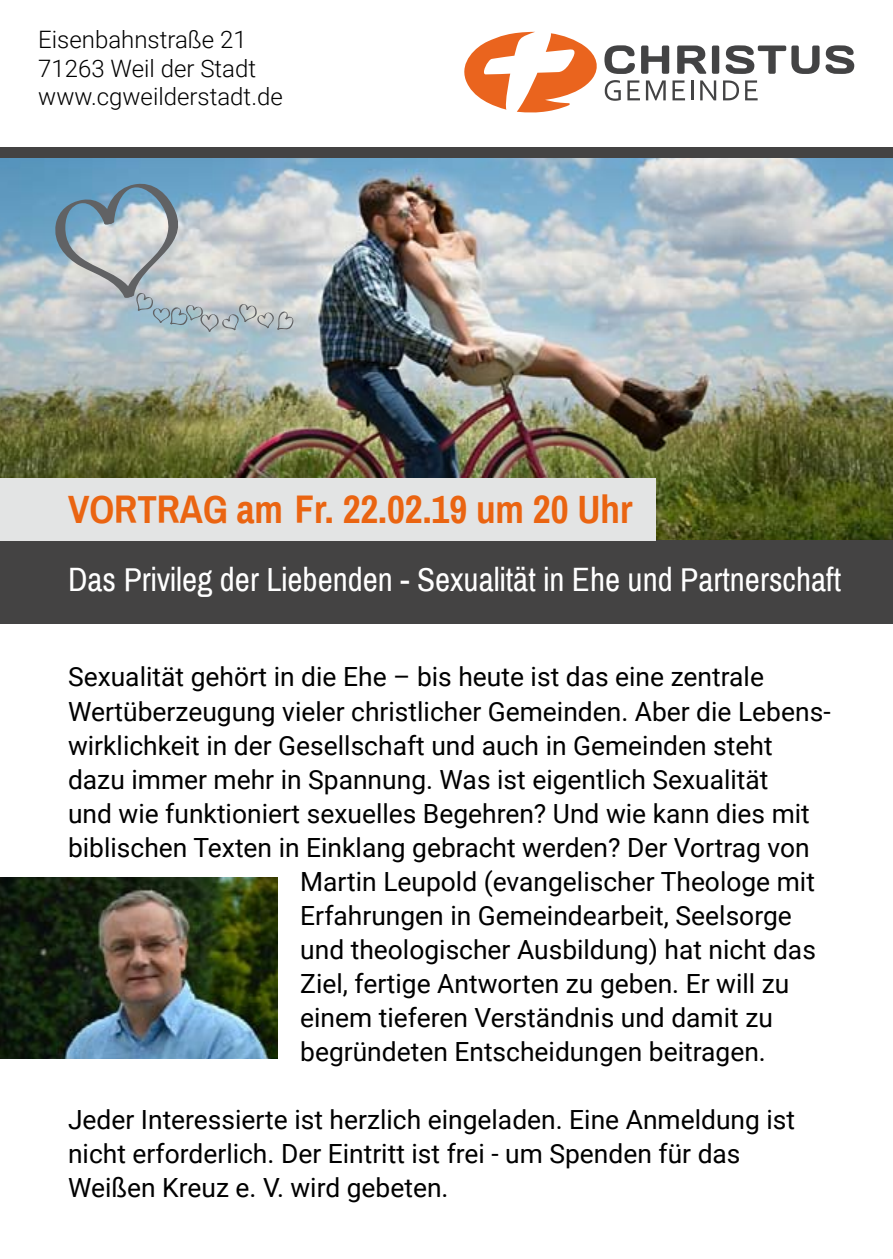
<style>
.page{position:relative;width:893px;height:1259px;background:#fff}
.page>*{position:absolute;margin:0;border:0;box-sizing:border-box;transform-origin:0 0}
.t1{font:700 39px "Archivo Narrow";color:#ea6411}
.t2{font:33px "Archivo Narrow";color:#fff}
.Fließtext{font:26.4px/33.9px "Roboto";color:#000}
.t3{font:300 24px "Roboto";color:#000}
</style>
<div class="page">
<img style="left:0;top:878px;width:277px;height:180px">
<img style="left:0;top:157px;width:893px;height:383px">
<div style="left:0;top:540px;width:893px;height:84px;background:#444343"></div>
<svg style="left:52px;top:181px;width:242px;height:151px;background:#b0bec6"></svg>
<div style="left:0;top:147px;width:893px;height:10px;background:#444343"></div>
<svg style="left:825px;top:45px;width:29px;height:29px"></svg>
<svg style="left:464px;top:32px;width:355px;height:81px"></svg>
<div style="left:0;top:478px;width:656px;height:62px;background:#e3e4e4"></div>
<p class="t3" style="left:38px;top:22px;width:210px">Eisenbahnstraße 21</p>
<p class="t3" style="left:38px;top:51px;width:219px">71263 Weil der Stadt</p>
<p class="t3" style="left:38px;top:80px;width:246px">www.cgweilderstadt.de</p>
<p class="t1" style="left:68px;top:486px;width:566px">VORTRAG am Fr. 22.02.19 um 20 Uhr</p>
<p class="t2" style="left:68px;top:559px;width:775px">Das Privileg der Liebenden - Sexualität in Ehe und Partnerschaft</p>
<p class="Fließtext" style="left:68px;top:659px;width:697px">Sexualität gehört in die Ehe – bis heute ist das eine zentrale</p>
<p class="Fließtext" style="left:68px;top:693px;width:764px">Wertüberzeugung vieler christlicher Gemeinden. Aber die Lebens-</p>
<p class="Fließtext" style="left:68px;top:727px;width:706px">wirklichkeit in der Gesellschaft und auch in Gemeinden steht</p>
<p class="Fließtext" style="left:68px;top:761px;width:702px">dazu immer mehr in Spannung. Was ist eigentlich Sexualität</p>
<p class="Fließtext" style="left:68px;top:795px;width:743px">und wie funktioniert sexuelles Begehren? Und wie kann dies mit</p>
<p class="Fließtext" style="left:68px;top:829px;width:743px">biblischen Texten in Einklang gebracht werden? Der Vortrag von</p>
<p class="Fließtext" style="left:300px;top:863px;width:516px">Martin Leupold (evangelischer Theologe mit</p>
<p class="Fließtext" style="left:300px;top:897px;width:493px">Erfahrungen in Gemeindearbeit, Seelsorge</p>
<p class="Fließtext" style="left:300px;top:931px;width:517px">und theologischer Ausbildung) hat nicht das</p>
<p class="Fließtext" style="left:300px;top:965px;width:491px">Ziel, fertige Antworten zu geben. Er will zu</p>
<p class="Fließtext" style="left:300px;top:999px;width:474px">einem tieferen Verständnis und damit zu</p>
<p class="Fließtext" style="left:300px;top:1033px;width:467px">begründeten Entscheidungen beitragen.</p>
<p class="Fließtext" style="left:68px;top:1101px;width:729px">Jeder Interessierte ist herzlich eingeladen. Eine Anmeldung ist nicht erforderlich. Der Eintritt ist frei - um Spenden für das<br>Weißen Kreuz e. V. wird gebeten.</p>
</div>
